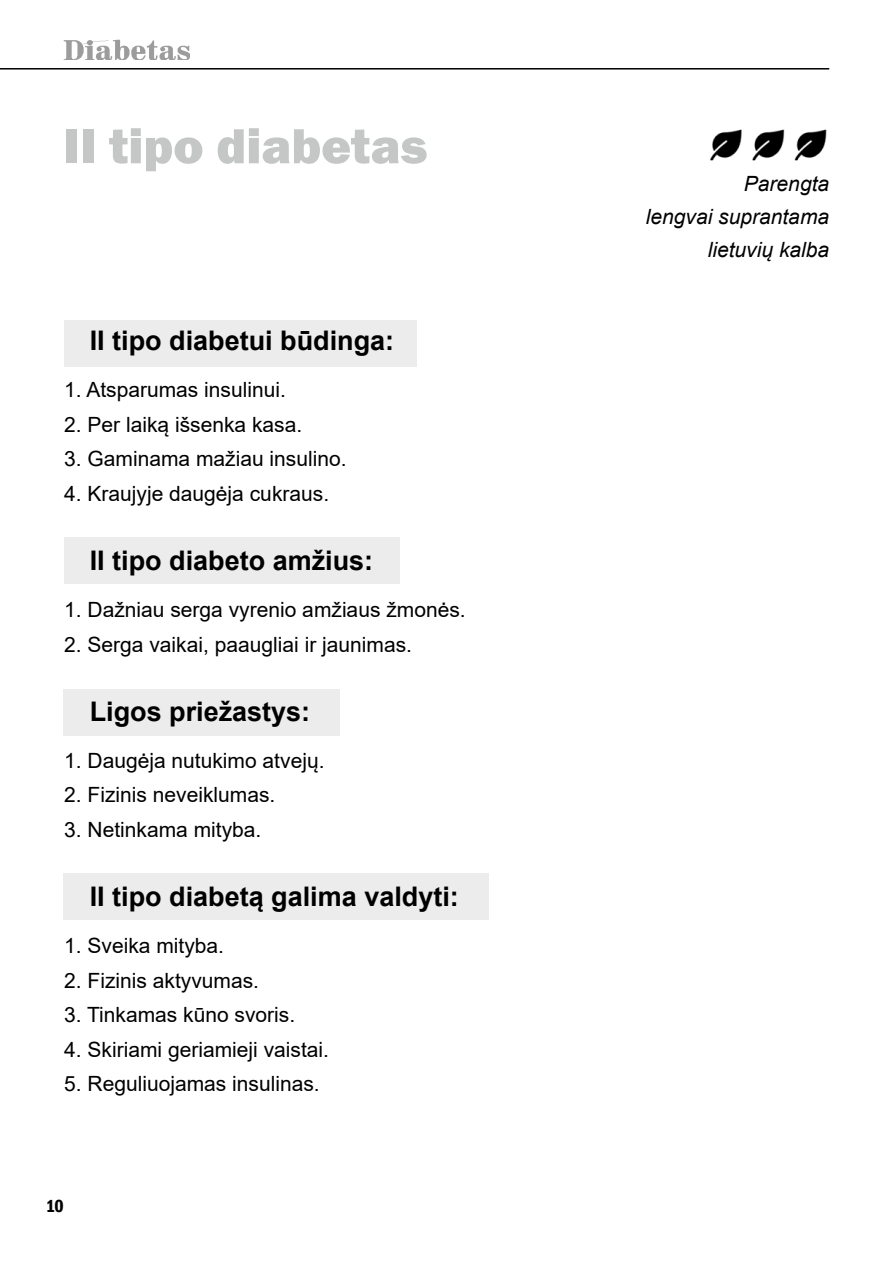
<style>
.page{position:relative;width:893px;height:1263px;background:#fff}
.page>*{position:absolute;margin:0;border:0;box-sizing:border-box;transform-origin:0 0}
.t1{font:800 51px "Franklin Gothic";color:#c5c6c6}
.t2{font:700 27px "Arial";color:#000}
.t3{font:21px "Arial";color:#000}
.t4{font:italic 21px/33px "Arial";color:#000;text-align:right}
.t5{font:600 condensed 18px "Franklin Gothic";color:#000}
</style>
<div class="page">
<img style="left:64px;top:40px;width:126px;height:20px">
<hr style="left:0;top:68px;width:829px;height:2px;background:#000">
<div style="left:64px;top:873px;width:425px;height:46px;background:#ececec"></div>
<div style="left:64px;top:689px;width:276px;height:47px;background:#ececec"></div>
<div style="left:64px;top:537px;width:336px;height:47px;background:#ececec"></div>
<img style="left:710px;top:129px;width:117px;height:32px">
<div style="left:64px;top:320px;width:353px;height:47px;background:#ececec"></div>
<h1 class="t1" style="left:64px;top:113px;width:365px">II tipo diabetas</h1>
<p class="t2" style="left:90px;top:322px;width:306px">II tipo diabetui būdinga:</p>
<p class="t3" style="left:64px;top:375px;width:223px">1. Atsparumas insulinui.</p>
<p class="t3" style="left:64px;top:410px;width:240px">2. Per laiką išsenka kasa.</p>
<p class="t3" style="left:64px;top:444px;width:284px">3. Gaminama mažiau insulino.</p>
<p class="t3" style="left:64px;top:479px;width:266px">4. Kraujyje daugėja cukraus.</p>
<p class="t2" style="left:90px;top:541px;width:285px">II tipo diabeto amžius:</p>
<p class="t3" style="left:64px;top:595px;width:403px">1. Dažniau serga vyrenio amžiaus žmonės.</p>
<p class="t3" style="left:64px;top:630px;width:349px">2. Serga vaikai, paaugliai ir jaunimas.</p>
<p class="t2" style="left:90px;top:692px;width:222px">Ligos priežastys:</p>
<p class="t3" style="left:64px;top:746px;width:262px">1. Daugėja nutukimo atvejų.</p>
<p class="t3" style="left:64px;top:780px;width:213px">2. Fizinis neveiklumas.</p>
<p class="t3" style="left:64px;top:815px;width:199px">3. Netinkama mityba.</p>
<p class="t2" style="left:90px;top:877px;width:371px">II tipo diabetą galima valdyti:</p>
<p class="t3" style="left:64px;top:931px;width:161px">1. Sveika mityba.</p>
<p class="t3" style="left:64px;top:966px;width:196px">2. Fizinis aktyvumas.</p>
<p class="t3" style="left:64px;top:1000px;width:233px">3. Tinkamas kūno svoris.</p>
<p class="t3" style="left:64px;top:1035px;width:266px">4. Skiriami geriamieji vaistai.</p>
<p class="t3" style="left:64px;top:1069px;width:257px">5. Reguliuojamas insulinas.</p>
<p class="t5" style="left:46px;top:1194px;width:20px">10</p>
<p class="t4" style="left:646px;top:167px;width:185px">Parengta<br>lengvai suprantama lietuvių kalba</p>
</div>
